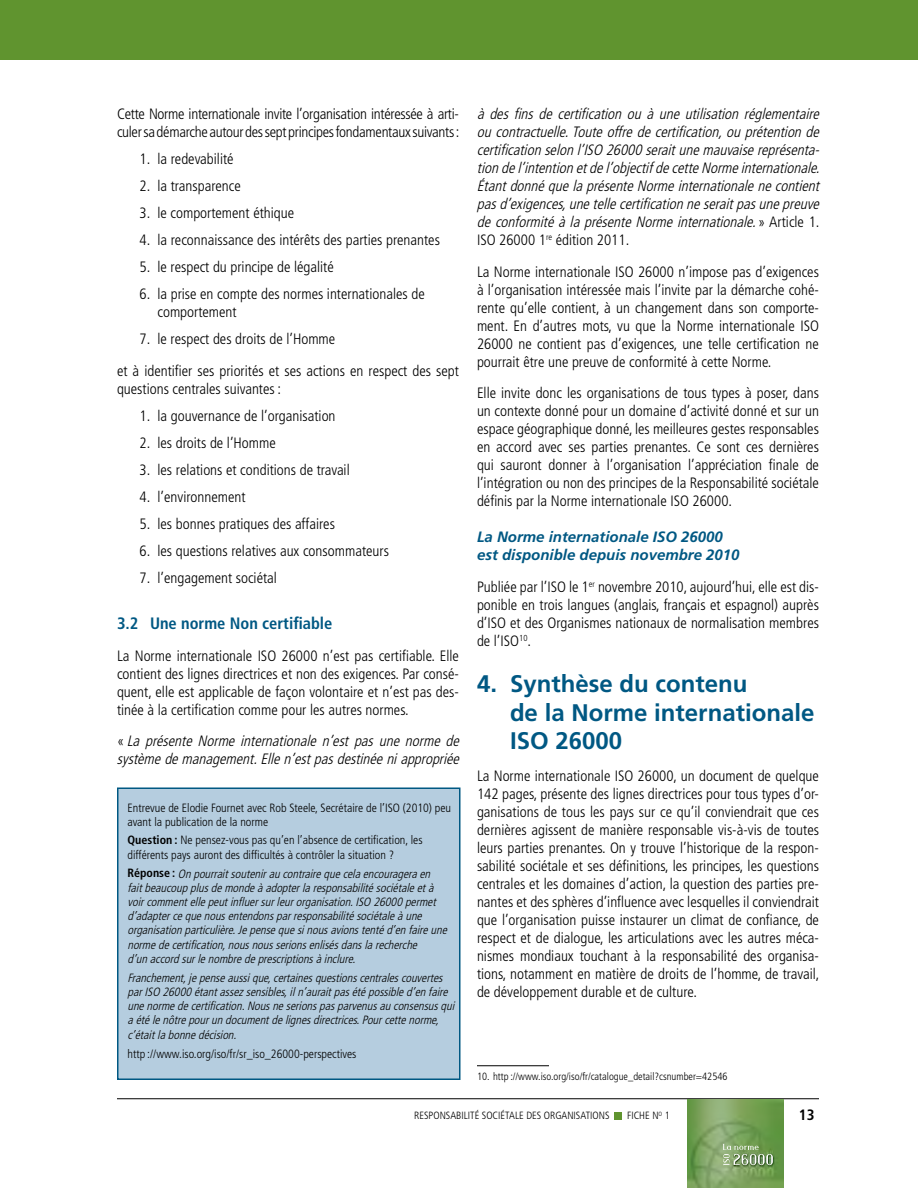
<style>
.page{position:relative;width:918px;height:1188px;background:#fff}
.page>*{position:absolute;margin:0;border:0;box-sizing:border-box;transform-origin:0 0}
.t1{font:700 24px/28.5px "Frutiger LT Std";color:#005883}
.t2{font:700 condensed 16.5px "Frutiger LT Std";color:#005883}
.t3{font:300 condensed 15px/18px "Frutiger LT Std";color:#000;text-align:justify}
.t4{font:italic 300 condensed 15px/18px "Frutiger LT Std";color:#000}
.t5{font:300 condensed 15px/18px "Frutiger LT Std";letter-spacing:-.02em;color:#000}
.t6{font:italic 700 15px/18px "Frutiger LT Std";color:#005883}
.t7{font:700 condensed 15px "Frutiger LT Std";color:#000}
.t8{font:italic 300 condensed 12px/14.2px "Frutiger LT Std";color:#000}
.t9{font:300 condensed 12px/14.2px "Frutiger LT Std";color:#000}
.t10{font:300 condensed 10.5px "Frutiger LT Std";color:#000}
.s1{font-style:normal}
.s2{font-weight:700}
.s3{font-weight:700;font-style:normal}
</style>
<div class="page">
<div style="left:615px;top:1112px;width:7px;height:7px;background:#60942f"></div>
<div style="left:0;top:0;width:918px;height:60px;background:#60942f"></div>
<hr style="left:117px;top:1098px;width:702px;height:1px;background:#000">
<img style="left:688px;top:1100px;width:96px;height:88px">
<img style="left:723px;top:1144px;width:36px;height:6px">
<svg style="left:723px;top:1154px;width:7px;height:11px"></svg>
<img style="left:733px;top:1154px;width:40px;height:11px">
<hr style="left:477px;top:1065px;width:72px;height:1px;background:#000">
<div style="left:118px;top:788px;width:342px;height:291px;background:#b5cddf"></div>
<div style="left:117px;top:788px;width:343px;height:292px;border:2px solid #005883"></div>
<p class="t5" style="left:117px;top:105px;width:344px">Cette Norme internationale invite l’organisation intéressée à arti&shy;culer sa démarche autour des sept principes fondamentaux suivants :</p>
<p class="t3" style="left:140px;top:150px;width:96px">1. la redevabilité</p>
<p class="t3" style="left:140px;top:177px;width:103px">2. la transparence</p>
<p class="t3" style="left:140px;top:204px;width:156px">3. le comportement éthique</p>
<p class="t3" style="left:140px;top:231px;width:302px">4. la reconnaissance des intérêts des parties prenantes</p>
<p class="t3" style="left:140px;top:258px;width:196px">5. le respect du principe de légalité</p>
<p class="t3" style="left:158px;top:285px;width:269px;text-indent:-18px">6. la prise en compte des normes internationales de comportement</p>
<p class="t3" style="left:117px;top:324px;width:343px;line-height:31.5px;text-indent:22px">7. le respect des droits de l’Homme<br>et à identifier ses priorités et ses actions en respect des sept</p>
<p class="t3" style="left:117px;top:380px;width:165px">questions centrales suivantes :</p>
<p class="t3" style="left:140px;top:407px;width:198px">1. la gouvernance de l’organisation</p>
<p class="t3" style="left:140px;top:434px;width:138px">2. les droits de l’Homme</p>
<p class="t3" style="left:140px;top:461px;width:212px">3. les relations et conditions de travail</p>
<p class="t3" style="left:140px;top:488px;width:108px">4. l’environnement</p>
<p class="t3" style="left:140px;top:515px;width:197px">5. les bonnes pratiques des affaires</p>
<p class="t3" style="left:140px;top:542px;width:251px">6. les questions relatives aux consommateurs</p>
<p class="t3" style="left:140px;top:569px;width:139px">7. l’engagement sociétal</p>
<p class="t2" style="left:117px;top:614px;width:217px">3.2 Une norme Non certifiable</p>
<p class="t3" style="left:117px;top:647px;width:344px">La Norme internationale ISO 26000 n’est pas certifiable. Elle contient des lignes directrices et non des exigences. Par consé&shy;quent, elle est applicable de façon volontaire et n’est pas des&shy;tinée à la certification comme pour les autres normes.</p>
<p class="t4" style="left:117px;top:732px;width:348px"><span class="s1">«</span> La présente Norme internationale n’est pas une norme de systèmedemanagement.Ellen’estpasdestinéeniappropriée</p>
<p class="t9" style="left:128px;top:800px;width:325px">Entrevue de Elodie Fournet avec Rob Steele, Secrétaire de l’ISO (2010) peu avant la publication de la norme</p>
<p class="t9" style="left:128px;top:833px;width:297px"><span class="s2">Question :</span> Ne pensez-vous pas qu’en l’absence de certification, les différents pays auront des difficultés à contrôler la situation ?</p>
<p class="t8" style="left:128px;top:866px;width:324px"><span class="s3">R é p o n s e :</span> Onpourraitsouteniraucontrairequecelaencourageraen faitbeaucoupplusdemondeàadopterlaresponsabilitésociétaleetà voircommentellepeutinfluersurleurorganisation.ISO 26000permet d’adaptercequenousentendonsparresponsabilitésociétaleàune organisationparticulière.Jepensequesinousavionstentéd’enfaireune normedecertification,nousnousserionsenlisésdanslarecherche d’unaccordsurlenombredeprescriptionsàinclure.</p>
<p class="t8" style="left:128px;top:971px;width:331px">Franchement,jepenseaussique,certainesquestionscentralescouvertes parISO 26000étantassezsensibles,iln’auraitpasétépossibled’enfaire unenormedecertification.Nousneserionspasparvenusauconsensusqui aétélenôtrepourundocumentdelignesdirectrices.Pourcettenorme, c’étaitlabonnedécision.</p>
<p class="t9" style="left:128px;top:1046px;width:230px">http ://www.iso.org/iso/fr/sr_iso_26000-perspectives</p>
<p class="t4" style="left:477px;top:105px;width:348px">à des fins de certification ou à une utilisation réglementaire oucontractuelle.Touteoffredecertification,ouprétentionde certificationselonl’ISO 26000seraitunemauvaisereprésenta&shy;tiondel’intentionetdel’objectifdecetteNormeinternationale.<br>ÉtantdonnéquelaprésenteNormeinternationalenecontient pasd’exigences,unetellecertificationneseraitpasunepreuve deconformitéàlaprésenteNormeinternationale.<span class="s1">» A r t i c l e 1 .<br>ISO 26000 1</span><sup>re</sup> <span class="s1">édition 2011.</span></p>
<p class="t3" style="left:477px;top:263px;width:344px">La Norme internationale ISO 26000 n’impose pas d’exigences à l’organisation intéressée mais l’invite par la démarche cohé&shy;rente qu’elle contient, à un changement dans son comporte&shy;ment. En d’autres mots, vu que la Norme internationale ISO 26000 ne contient pas d’exigences, une telle certification ne pourrait être une preuve de conformité à cette Norme.</p>
<p class="t3" style="left:477px;top:384px;width:344px">Elle invite donc les organisations de tous types à poser, dans un contexte donné pour un domaine d’activité donné et sur un espace géographique donné, les meilleures gestes responsables en accord avec ses parties prenantes. Ce sont ces dernières qui sauront donner à l’organisation l’appréciation finale de l’intégration ou non des principes de la Responsabilité sociétale définis par la Norme internationale ISO 26000.</p>
<p class="t6" style="left:477px;top:528px;width:264px">La Norme internationale ISO 26000 est disponible depuis novembre 2010</p>
<p class="t3" style="left:477px;top:578px;width:344px">Publiée par l’ISO le 1<sup>er</sup> novembre 2010, aujourd’hui, elle est dis&shy;ponible en trois langues (anglais, français et espagnol) auprès d’ISO et des Organismes nationaux de normalisation membres de l’ISO<sup>10</sup>.</p>
<h1 class="t1" style="left:510px;top:670px;width:306px;text-indent:-33px">4. Synthèse du contenu<br>de la Norme internationale<br>ISO</h1>
<h1 class="t1" style="left:555px;top:727px;width:68px">26000</h1>
<p class="t3" style="left:477px;top:767px;width:344px">La Norme internationale ISO 26000, un document de quelque 142 pages, présente des lignes directrices pour tous types d’or&shy;ganisations de tous les pays sur ce qu’il conviendrait que ces dernières agissent de manière responsable vis-à-vis de toutes leurs parties prenantes. On y trouve l’historique de la respon&shy;sabilité sociétale et ses définitions, les principes, les questions centrales et les domaines d’action, la question des parties pre&shy;nantes et des sphères d’influence avec lesquelles il conviendrait que l’organisation puisse instaurer un climat de confiance, de respect et de dialogue, les articulations avec les autres méca&shy;nismes mondiaux touchant à la responsabilité des organisa&shy;tions, notamment en matière de droits de l’homme, de travail, de développement durable et de culture.</p>
<p class="t10" style="left:477px;top:1070px;width:252px">10. http ://www.iso.org/iso/fr/catalogue_detail?csnumber=42546</p>
<p class="t10" style="left:414px;top:1110px;width:11px">Responsabilité</p>
<p class="t10" style="left:482px;top:1110px;width:6px">sociétale</p>
<p class="t10" style="left:526px;top:1110px;width:24px">des organisations</p>
<p class="t10" style="left:627px;top:1110px;width:10px">Fiche</p>
<p class="t10" style="left:652px;top:1110px;width:19px">N<sup>o</sup> 1</p>
<p class="t7" style="left:799px;top:1106px;width:17px">13</p>
</div>
